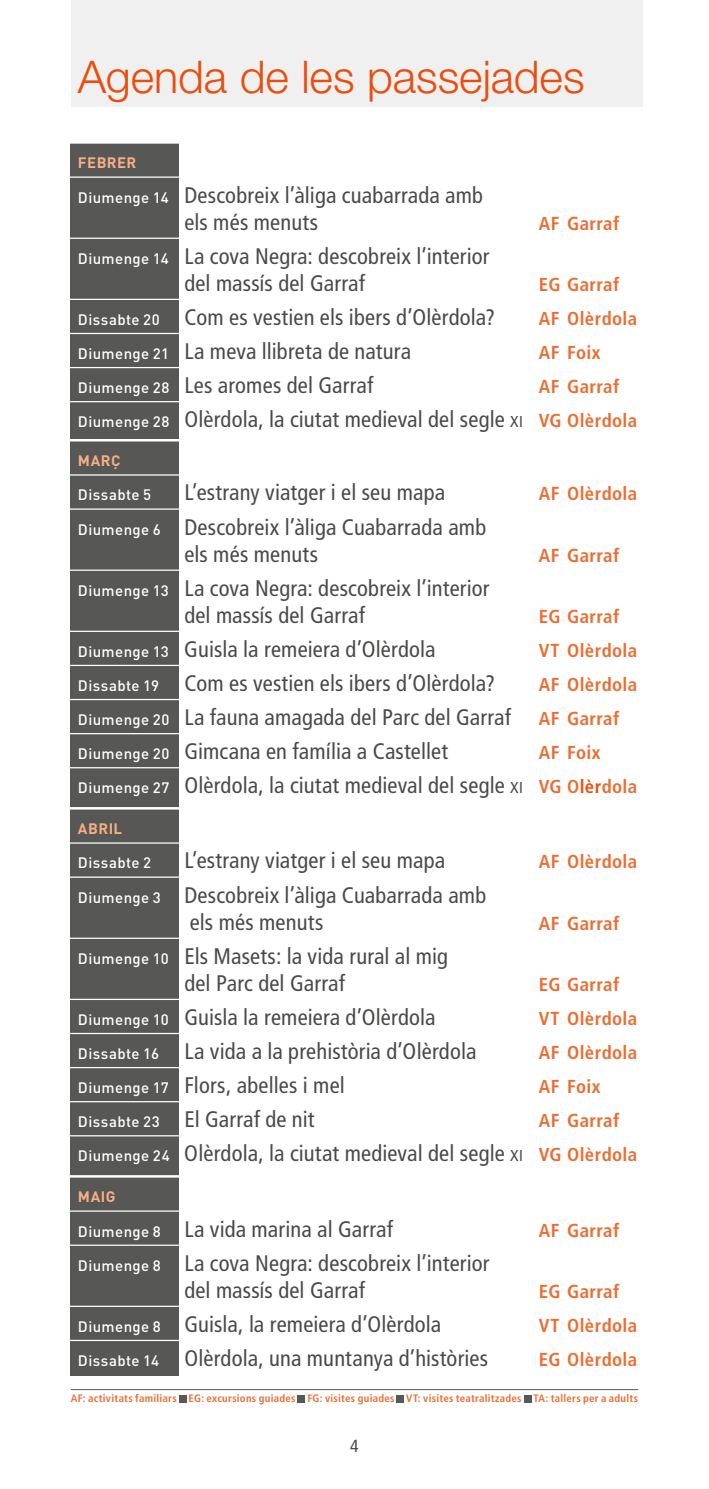
<style>
.page{position:relative;width:709px;height:1489px;background:#fff}
.page>*{position:absolute;margin:0;border:0;box-sizing:border-box;transform-origin:0 0}
.t1{font:300 45px "Helvetica Neue LT Std";color:#e94e0f}
.t2{font:condensed 22.5px/27px "Frutiger LT Std";letter-spacing:.005em;color:#4a4a49}
.t3{font:700 condensed 18.75px "Frutiger LT Std";letter-spacing:.02em;color:#ed6c30}
.t4{font:condensed 17.5px "Frutiger LT Std";color:#4a4a49}
.t5{font:700 15px "DIN";letter-spacing:.025em;color:#f7ae83}
.t6{font:500 15px "DIN";letter-spacing:.03em;color:#fff}
.t7{font:700 condensed 10.75px "Frutiger LT Std";letter-spacing:.025em;color:#ed6c30}
.s1{font-family:"DIN";font-weight:500;font-stretch:normal;font-size:15px;color:#fff}
.s2{font-size:15.75px}
.s3{font-weight:700;font-size:18.75px;color:#ed6c30}
.s4{font-weight:700;font-size:18.75px;color:#e94e0f}
</style>
<div class="page">
<div style="left:71px;top:0;width:571px;height:107px;background:#f0f0f0"></div>
<div style="left:71px;top:142px;width:108px;height:1233px;background:#575756"></div>
<hr style="left:64px;top:141px;width:574px;height:3px;background:#fff">
<hr style="left:64px;top:176px;width:574px;height:2px;background:#fff">
<hr style="left:64px;top:237px;width:574px;height:2px;background:#fff">
<hr style="left:64px;top:299px;width:574px;height:1px;background:#fff">
<hr style="left:64px;top:333px;width:574px;height:1px;background:#fff">
<hr style="left:64px;top:367px;width:574px;height:1px;background:#fff">
<hr style="left:64px;top:401px;width:574px;height:1px;background:#fff">
<hr style="left:64px;top:439px;width:574px;height:2px;background:#fff">
<hr style="left:64px;top:474px;width:574px;height:1px;background:#fff">
<hr style="left:64px;top:508px;width:574px;height:1px;background:#fff">
<hr style="left:64px;top:569px;width:574px;height:2px;background:#fff">
<hr style="left:64px;top:630px;width:574px;height:2px;background:#fff">
<hr style="left:64px;top:664px;width:574px;height:2px;background:#fff">
<hr style="left:64px;top:699px;width:574px;height:1px;background:#fff">
<hr style="left:64px;top:733px;width:574px;height:1px;background:#fff">
<hr style="left:64px;top:767px;width:574px;height:1px;background:#fff">
<hr style="left:64px;top:807px;width:574px;height:2px;background:#fff">
<hr style="left:64px;top:842px;width:574px;height:1px;background:#fff">
<hr style="left:64px;top:876px;width:574px;height:1px;background:#fff">
<hr style="left:64px;top:937px;width:574px;height:1px;background:#fff">
<hr style="left:64px;top:998px;width:574px;height:1px;background:#fff">
<hr style="left:64px;top:1032px;width:574px;height:2px;background:#fff">
<hr style="left:64px;top:1066px;width:574px;height:2px;background:#fff">
<hr style="left:64px;top:1100px;width:574px;height:2px;background:#fff">
<hr style="left:64px;top:1135px;width:574px;height:1px;background:#fff">
<hr style="left:64px;top:1174px;width:574px;height:3px;background:#fff">
<hr style="left:64px;top:1210px;width:574px;height:1px;background:#fff">
<hr style="left:64px;top:1244px;width:574px;height:1px;background:#fff">
<hr style="left:64px;top:1305px;width:574px;height:1px;background:#fff">
<hr style="left:64px;top:1339px;width:574px;height:1px;background:#fff">
<hr style="left:71px;top:1388px;width:567px;height:1px;background:#575756">
<div style="left:179px;top:1394px;width:7px;height:7px;background:#575756"></div>
<div style="left:298px;top:1394px;width:7px;height:7px;background:#575756"></div>
<div style="left:397px;top:1394px;width:7px;height:7px;background:#575756"></div>
<div style="left:524px;top:1394px;width:7px;height:7px;background:#575756"></div>
<h1 class="t1" style="left:78px;top:49px;width:508px">Agenda de les passejades</h1>
<p class="t5" style="left:78px;top:153px;width:60px">FEBRER</p>
<p class="t2" style="left:184px;top:181px;width:300px;text-indent:-106px"><span class="s1">Diumenge 14</span> Descobreix l’àliga cuabarrada amb els més menuts</p>
<p class="t2" style="left:184px;top:242px;width:307px;text-indent:-106px"><span class="s1">Diumenge 14</span> La cova Negra: descobreix l’interior del massís del Garraf</p>
<p class="t3" style="left:539px;top:212px;width:82px">AF Garraf</p>
<p class="t3" style="left:539px;top:273px;width:82px">EG Garraf</p>
<p class="t2" style="left:78px;top:303px;width:419px"><span class="s1">Dissabte 20</span> Com es vestien els ibers d’Olèrdola?</p>
<p class="t3" style="left:539px;top:307px;width:100px">AF Olèrdola</p>
<p class="t2" style="left:78px;top:338px;width:334px"><span class="s1">Diumenge 21</span> La meva llibreta de natura</p>
<p class="t3" style="left:539px;top:341px;width:63px">AF Foix</p>
<p class="t2" style="left:78px;top:372px;width:297px"><span class="s1">Diumenge 28</span> Les aromes del Garraf</p>
<p class="t3" style="left:539px;top:375px;width:82px">AF Garraf</p>
<p class="t2" style="left:78px;top:406px;width:560px"><span class="s1">Diumenge 28</span> Olèrdola, la ciutat medieval del segle <span class="s2">XI</span> <span class="s3">VG Olèrdola</span></p>
<p class="t5" style="left:78px;top:451px;width:44px">MARÇ</p>
<p class="t6" style="left:78px;top:485px;width:75px">Dissabte 5</p>
<p class="t2" style="left:184px;top:479px;width:262px">L’estrany viatger i el seu mapa</p>
<p class="t3" style="left:539px;top:483px;width:100px">AF Olèrdola</p>
<p class="t2" style="left:184px;top:513px;width:303px;text-indent:-106px"><span class="s1">Diumenge 6</span> Descobreix l’àliga Cuabarrada amb els més menuts</p>
<p class="t3" style="left:539px;top:544px;width:82px">AF Garraf</p>
<p class="t2" style="left:184px;top:574px;width:307px;text-indent:-106px"><span class="s1">Diumenge 13</span> La cova Negra: descobreix l’interior del massís del Garraf</p>
<p class="t3" style="left:539px;top:605px;width:82px">EG Garraf</p>
<p class="t2" style="left:78px;top:635px;width:359px"><span class="s1">Diumenge 13</span> Guisla la remeiera d’Olèrdola</p>
<p class="t3" style="left:539px;top:639px;width:100px">VT Olèrdola</p>
<p class="t2" style="left:78px;top:669px;width:419px"><span class="s1">Dissabte 19</span> Com es vestien els ibers d’Olèrdola?</p>
<p class="t3" style="left:539px;top:673px;width:100px">AF Olèrdola</p>
<p class="t2" style="left:78px;top:700px;width:543px;line-height:34px"><span class="s1">Diumenge 20</span> La fauna amagada del Parc del Garraf <span class="s3">AF Garraf<br></span><span class="s1">Diumenge 20</span> Gimcana en família a Castellet</p>
<p class="t3" style="left:539px;top:741px;width:63px">AF Foix</p>
<p class="t2" style="left:78px;top:772px;width:560px"><span class="s1">Diumenge 27</span> Olèrdola, la ciutat medieval del segle <span class="s2">XI</span> <span class="s3">VG O</span><span class="s4">lèr</span><span class="s3">dola</span></p>
<p class="t5" style="left:78px;top:819px;width:46px">ABRIL</p>
<p class="t6" style="left:78px;top:853px;width:75px">Dissabte 2</p>
<p class="t2" style="left:184px;top:847px;width:262px">L’estrany viatger i el seu mapa</p>
<p class="t3" style="left:539px;top:850px;width:100px">AF Olèrdola</p>
<p class="t2" style="left:190px;top:881px;width:298px;text-indent:-112px"><span class="s1">Diumenge 3</span> Descobreix l’àliga Cuabarrada amb els més menuts</p>
<p class="t3" style="left:539px;top:911px;width:82px">AF Garraf</p>
<p class="t2" style="left:78px;top:942px;width:371px;text-align:center"><span class="s1">Diumenge 10</span> Els Masets: la vida rural al mig del Parc del Garraf</p>
<p class="t3" style="left:539px;top:973px;width:82px">EG Garraf</p>
<p class="t2" style="left:78px;top:1003px;width:359px"><span class="s1">Diumenge 10</span> Guisla la remeiera d’Olèrdola</p>
<p class="t3" style="left:539px;top:1007px;width:100px">VT Olèrdola</p>
<p class="t2" style="left:78px;top:1037px;width:400px"><span class="s1">Dissabte 16</span> La vida a la prehistòria d’Olèrdola</p>
<p class="t3" style="left:539px;top:1041px;width:100px">AF Olèrdola</p>
<p class="t2" style="left:78px;top:1071px;width:268px"><span class="s1">Diumenge 17</span> Flors, abelles i mel</p>
<p class="t3" style="left:539px;top:1075px;width:63px">AF Foix</p>
<p class="t2" style="left:78px;top:1105px;width:238px"><span class="s1">Dissabte 23</span> El Garraf de nit</p>
<p class="t3" style="left:539px;top:1109px;width:82px">AF Garraf</p>
<p class="t2" style="left:78px;top:1139px;width:560px"><span class="s1">Diumenge 24</span> Olèrdola, la ciutat medieval del segle <span class="s2">XI</span> <span class="s3">VG Olèrdola</span></p>
<p class="t5" style="left:78px;top:1187px;width:39px">MAIG</p>
<p class="t2" style="left:78px;top:1215px;width:316px"><span class="s1">Diumenge 8</span> La vida marina al Garraf</p>
<p class="t3" style="left:539px;top:1218px;width:82px">AF Garraf</p>
<p class="t2" style="left:184px;top:1249px;width:307px;text-indent:-106px"><span class="s1">Diumenge 8</span> La cova Negra: descobreix l’interior del massís del Garraf</p>
<p class="t3" style="left:539px;top:1279px;width:82px">EG Garraf</p>
<p class="t2" style="left:78px;top:1310px;width:365px"><span class="s1">Diumenge 8</span> Guisla, la remeiera d’Olèrdola</p>
<p class="t3" style="left:539px;top:1313px;width:100px">VT Olèrdola</p>
<p class="t2" style="left:78px;top:1344px;width:412px"><span class="s1">Dissabte 14</span> Olèrdola, una muntanya d’històries</p>
<p class="t3" style="left:539px;top:1348px;width:100px">EG Olèrdola</p>
<p class="t7" style="left:71px;top:1391px;width:568px">AF: activitats familiars EG: excursions guiades FG: visites guiades VT: visites teatralitzades TA: tallers per a adults</p>
<p class="t4" style="left:350px;top:1435px;width:10px">4</p>
</div>
